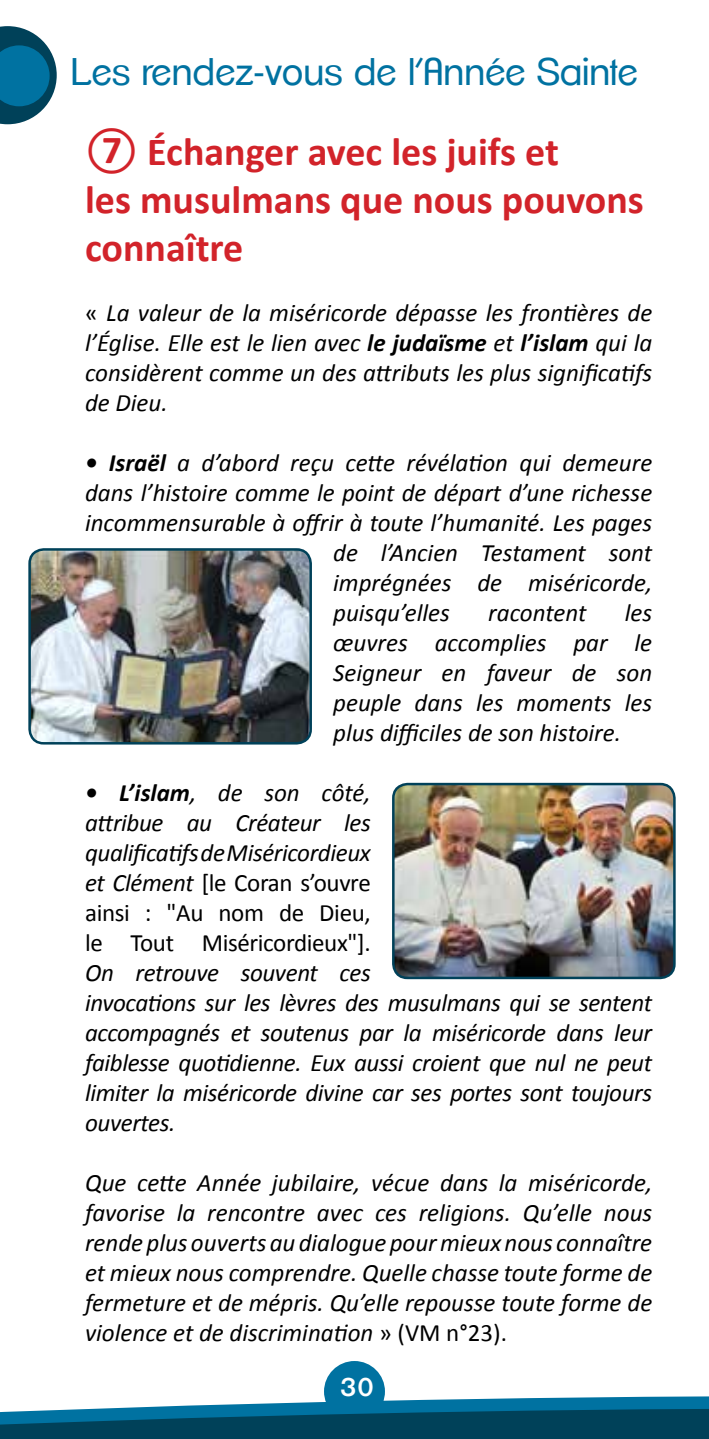
<style>
.page{position:relative;width:709px;height:1439px;background:#fff}
.page>*{position:absolute;margin:0;border:0;box-sizing:border-box;transform-origin:0 0}
.t1{font:700 40px/48px "Calibri";color:#d2232a}
.t2{font:37.5px "Clemente P Dag";color:#0072a1}
.t3{font:italic 25px/30px "Calibri";letter-spacing:-.005em;color:#000;text-align:justify}
.t4{font:600 25px "Clemente P Dak";color:#fff}
.s1{font-style:normal}
.s2{font-weight:700}
</style>
<div class="page">
<div style="left:324px;top:1361px;width:61px;height:61px;background:#0072a1;border-radius:50%"></div>
<svg style="left:0;top:1382px;width:709px;height:57px"></svg>
<svg style="left:0;top:26px;width:57px;height:98px"></svg>
<img style="left:393px;top:784px;width:281px;height:194px">
<div style="left:392px;top:783px;width:283px;height:196px;border:2px solid #004159;border-radius:14px"></div>
<img style="left:31px;top:551px;width:280px;height:192px">
<div style="left:28px;top:548px;width:284px;height:196px;border:2px solid #004159;border-radius:14px"></div>
<h2 class="t2" style="left:71px;top:49px;width:569px">Les rendez-vous de l’Année Sainte</h2>
<h1 class="t1" style="left:85px;top:127px;width:560px">⑦ Échanger avec les juifs et<br>les musulmans que nous pouvons connaître</h1>
<p class="t3" style="left:85px;top:296px;width:568px"><span class="s1">«</span> La valeur de la miséricorde dépasse les frontières de l’Église. Elle est le lien avec <span class="s2">le judaïsme</span> et <span class="s2">l’islam</span> qui la considèrent comme un des attributs les plus significatifs de Dieu.</p>
<p class="t3" style="left:85px;top:446px;width:568px"><span class="s2">• Israël</span> a d’abord reçu cette révélation qui demeure</p>
<p class="t3" style="left:85px;top:476px;width:568px">dans l’histoire comme le point de départ d’une richesse</p>
<p class="t3" style="left:85px;top:506px;width:568px">incommensurable à offrir à toute l’humanité. Les pages</p>
<p class="t3" style="left:333px;top:536px;width:320px">de l’Ancien Testament sont</p>
<p class="t3" style="left:333px;top:566px;width:320px">imprégnées de miséricorde,</p>
<p class="t3" style="left:333px;top:596px;width:118px">puisqu’elles</p>
<p class="t3" style="left:488px;top:596px;width:100px">racontent</p>
<p class="t3" style="left:333px;top:596px;width:320px;text-indent:291px">les œuvres accomplies par le Seigneur en faveur de son peuple dans les moments les plus difficiles de son histoire.</p>
<p class="t3" style="left:85px;top:776px;width:287px"><span class="s2">• L’islam</span>, de son côté, attribue au Créateur les qualificatifs de Miséricordieux et Clément <span class="s1">[le Coran s’ouvre ainsi : "Au nom de Dieu, le Tout Miséricordieux"].</span></p>
<p class="t3" style="left:85px;top:956px;width:568px;text-align:left">On retrouve souvent ces<br>invocations sur les lèvres des musulmans qui se sentent accompagnés et soutenus par la miséricorde dans leur faiblesse quotidienne. Eux aussi croient que nul ne peut limiter la miséricorde divine car ses portes sont toujours ouvertes.</p>
<p class="t3" style="left:85px;top:1166px;width:568px">Que cette Année jubilaire, vécue dans la miséricorde, favorise la rencontre avec ces religions. Qu’elle nous rende plus ouverts au dialogue pour mieux nous connaître et mieux nous comprendre. Quelle chasse toute forme de fermeture et de mépris. Qu’elle repousse toute forme de violence et de discrimination <span class="s1">» (VM n°23).</span></p>
<p class="t4" style="left:340px;top:1371px;width:36px">30</p>
</div>
